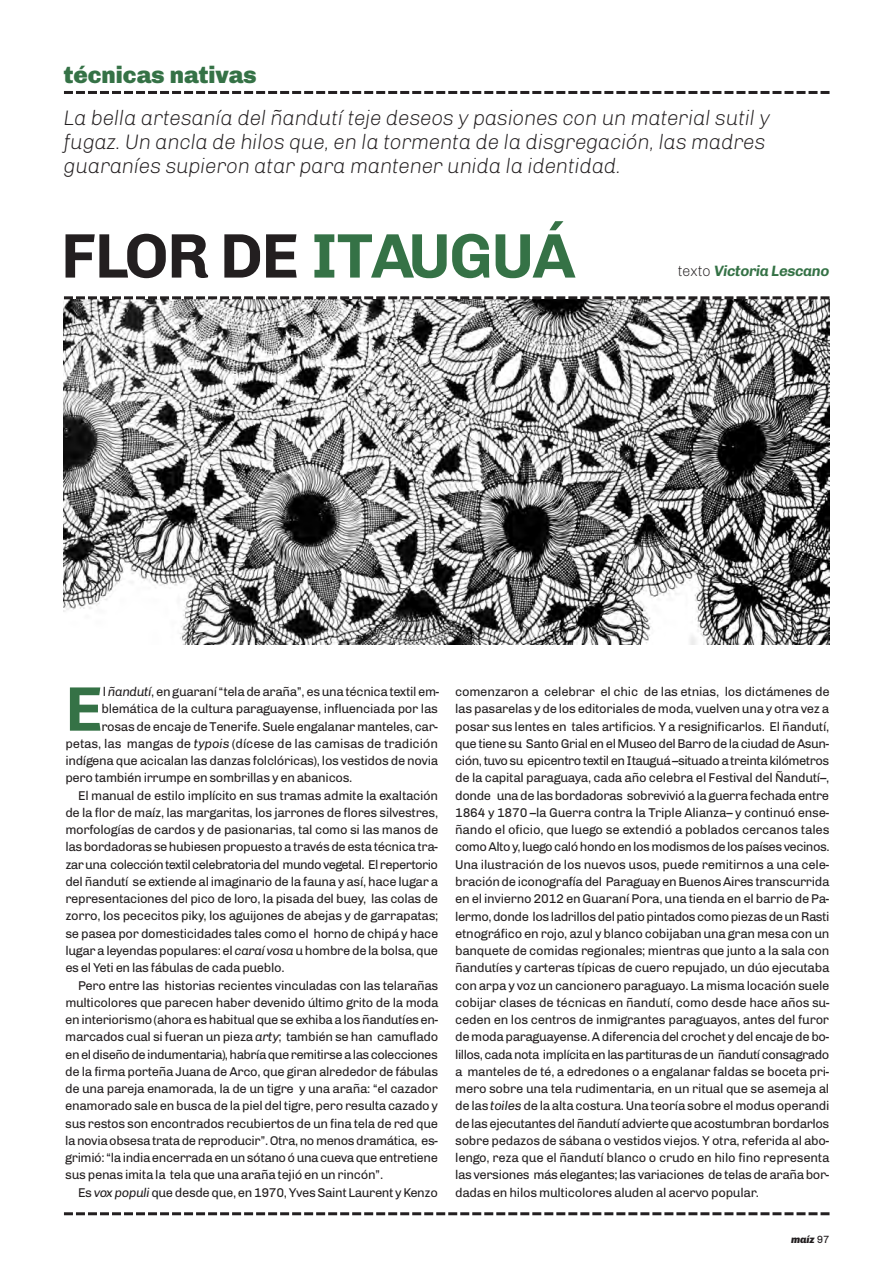
<style>
.page{position:relative;width:895px;height:1267px;background:#fff}
.page>*{position:absolute;margin:0;border:0;box-sizing:border-box;transform-origin:0 0}
.t1{font:700 63px "Chivo";letter-spacing:-.025em;color:#357246}
.t2{font:900 24px "Chivo";color:#357246}
.t3{font:italic 300 21px/24px "Chivo";letter-spacing:-.025em;color:#231f20}
.t4{font:italic 700 15px "Chivo";letter-spacing:-.025em;color:#357246}
.t5{font:12.75px/17.2px "Chivo";letter-spacing:-.025em;color:#231f20;text-align:justify}
.t6{font:12.75px "Chivo";letter-spacing:-.045em;color:#231f20}
.t7{font:italic 900 10.5px "Chivo";color:#231f20}
.s1{color:#231f20}
.s2{font-weight:300;font-style:normal;color:#231f20}
.s3{font-style:italic}
.s4{font-weight:400;font-style:normal}
</style>
<div class="page">
<svg style="left:64px;top:91px;width:765px;height:3px"></svg>
<svg style="left:64px;top:1212px;width:765px;height:3px"></svg>
<img style="left:64px;top:299px;width:765px;height:345px">
<svg style="left:64px;top:296px;width:765px;height:3px"></svg>
<h2 class="t2" style="left:64px;top:66px;width:194px">técnicas nativas</h2>
<h3 class="t3" style="left:64px;top:108px;width:708px">La bella artesanía del ñandutí teje deseos y pasiones con un material sutil y fugaz. Un ancla de hilos que, en la tormenta de la disgregación, las madres guaraníes supieron atar para mantener unida la identidad.</h3>
<h1 class="t1" style="left:61px;top:234px;width:516px"><span class="s1">FLOR DE</span> ITAUGUÁ</h1>
<p class="t4" style="left:678px;top:266px;width:153px"><span class="s2">texto</span> Victoria Lescano</p>
<h1 class="t1" style="left:65px;top:687px;width:39px">E</h1>
<p class="t5" style="left:103px;top:684px;width:337px">l <span class="s3">ñandutí</span>, en guaraní “tela de araña”, es una técnica textil em-</p>
<p class="t5" style="left:101px;top:701px;width:338px">blemática de la cultura paraguayense, influenciada por las</p>
<p class="t5" style="left:101px;top:719px;width:337px">rosas de encaje de Tenerife. Suele engalanar manteles, car-</p>
<p class="t5" style="left:65px;top:736px;width:374px">petas, las mangas de <span class="s3">typois</span> (dícese de las camisas de tradición</p>
<p class="t5" style="left:65px;top:753px;width:374px">indígena que acicalan las danzas folclóricas), los vestidos de novia</p>
<p class="t5" style="left:65px;top:770px;width:288px">pero también irrumpe en sombrillas y en abanicos.</p>
<p class="t5" style="left:78px;top:788px;width:361px">El manual de estilo implícito en sus tramas admite la exaltación</p>
<p class="t5" style="left:65px;top:805px;width:374px">de la flor de maíz, las margaritas, los jarrones de flores silvestres,</p>
<p class="t5" style="left:65px;top:822px;width:374px">morfologías de cardos y de pasionarias, tal como si las manos de</p>
<p class="t5" style="left:65px;top:839px;width:373px">las bordadoras se hubiesen propuesto a través de esta técnica tra-</p>
<p class="t6" style="left:65px;top:860px;width:374px">zar una colección textil celebratoria del mundo vegetal. El repertorio</p>
<p class="t5" style="left:65px;top:874px;width:374px">del ñandutí se extiende al imaginario de la fauna y así, hace lugar a</p>
<p class="t5" style="left:65px;top:891px;width:374px">representaciones del pico de loro, la pisada del buey, las colas de</p>
<p class="t5" style="left:65px;top:908px;width:374px">zorro, los pececitos piky, los aguijones de abejas y de garrapatas;</p>
<p class="t5" style="left:65px;top:926px;width:374px">se pasea por domesticidades tales como el horno de chipá y hace</p>
<p class="t5" style="left:65px;top:943px;width:374px">lugar a leyendas populares: el <span class="s3">caraí vosa</span>u hombre de la bolsa, que</p>
<p class="t5" style="left:65px;top:960px;width:221px">es el Yeti en las fábulas de cada pueblo.</p>
<p class="t5" style="left:78px;top:977px;width:362px">Pero entre las historias recientes vinculadas con las telarañas</p>
<p class="t5" style="left:65px;top:995px;width:375px">multicolores que parecen haber devenido último grito de la moda</p>
<p class="t5" style="left:65px;top:1012px;width:374px">en interiorismo (ahora es habitual que se exhiba a los ñandutíes en-</p>
<p class="t5" style="left:65px;top:1029px;width:374px">marcados cual si fueran un pieza <span class="s3">arty</span>; también se han camuflado</p>
<p class="t5" style="left:65px;top:1046px;width:374px">en el diseño de indumentaria), habría que remitirse a las colecciones</p>
<p class="t5" style="left:65px;top:1064px;width:374px">de la firma porteña Juana de Arco, que giran alrededor de fábulas</p>
<p class="t5" style="left:65px;top:1081px;width:374px">de una pareja enamorada, la de un tigre y una araña: “el cazador</p>
<p class="t5" style="left:65px;top:1098px;width:374px">enamorado sale en busca de la piel del tigre, pero resulta cazado y</p>
<p class="t5" style="left:65px;top:1115px;width:374px">sus restos son encontrados recubiertos de un fina tela de red que</p>
<p class="t5" style="left:65px;top:1133px;width:373px">la novia obsesa trata de reproducir”. Otra, no menos dramática, es-</p>
<p class="t5" style="left:65px;top:1150px;width:374px">grimió: “la india encerrada en un sótano ó una cueva que entretiene</p>
<p class="t5" style="left:65px;top:1167px;width:319px">sus penas imita la tela que una araña tejió en un rincón”.</p>
<p class="t5" style="left:78px;top:1184px;width:361px">Es <span class="s3">vox populi</span> que desde que, en 1970, Yves Saint Laurent y Kenzo</p>
<p class="t5" style="left:455px;top:684px;width:376px">comenzaron a celebrar el chic de las etnias, los dictámenes de las pasarelas y de los editoriales de moda, vuelven una y otra vez a posar sus lentes en tales artificios. Y a resignificarlos. El ñandutí, que tiene su Santo Grial en el Museo del Barro de la ciudad de Asun&shy;ción, tuvo su epicentro textil en Itauguá –situado a treinta kilómetros de la capital paraguaya, cada año celebra el Festival del Ñandutí–, donde una de las bordadoras sobrevivió a la guerra fechada entre 1864 y 1870 –la Guerra contra la Triple Alianza– y continuó ense&shy;ñando el oficio, que luego se extendió a poblados cercanos tales como Alto y, luego caló hondo en los modismos de los países vecinos.<br>Una ilustración de los nuevos usos, puede remitirnos a una cele&shy;bración de iconografía del Paraguay en Buenos Aires transcurrida en el invierno 2012 en Guaraní Pora, una tienda en el barrio de Pa&shy;lermo, donde los ladrillos del patio pintados como piezas de un Rasti etnográfico en rojo, azul y blanco cobijaban una gran mesa con un banquete de comidas regionales; mientras que junto a la sala con ñandutíes y carteras típicas de cuero repujado, un dúo ejecutaba con arpa y voz un cancionero paraguayo. La misma locación suele cobijar clases de técnicas en ñandutí, como desde hace años su&shy;ceden en los centros de inmigrantes paraguayos, antes del furor de moda paraguayense. A diferencia del crochet y del encaje de bo&shy;lillos, cada nota implícita en las partituras de un ñandutí consagrado a manteles de té, a edredones o a engalanar faldas se boceta pri&shy;mero sobre una tela rudimentaria, en un ritual que se asemeja al de las <span class="s3">toiles</span>de la alta costura. Una teoría sobre el modus operandi de las ejecutantes del ñandutí advierte que acostumbran bordarlos sobre pedazos de sábana o vestidos viejos. Y otra, referida al abo&shy;lengo, reza que el ñandutí blanco o crudo en hilo fino representa las versiones más elegantes; las variaciones de telas de araña bor&shy;dadas en hilos multicolores aluden al acervo popular.</p>
<p class="t7" style="left:791px;top:1235px;width:40px">maíz <span class="s4">97</span></p>
</div>
